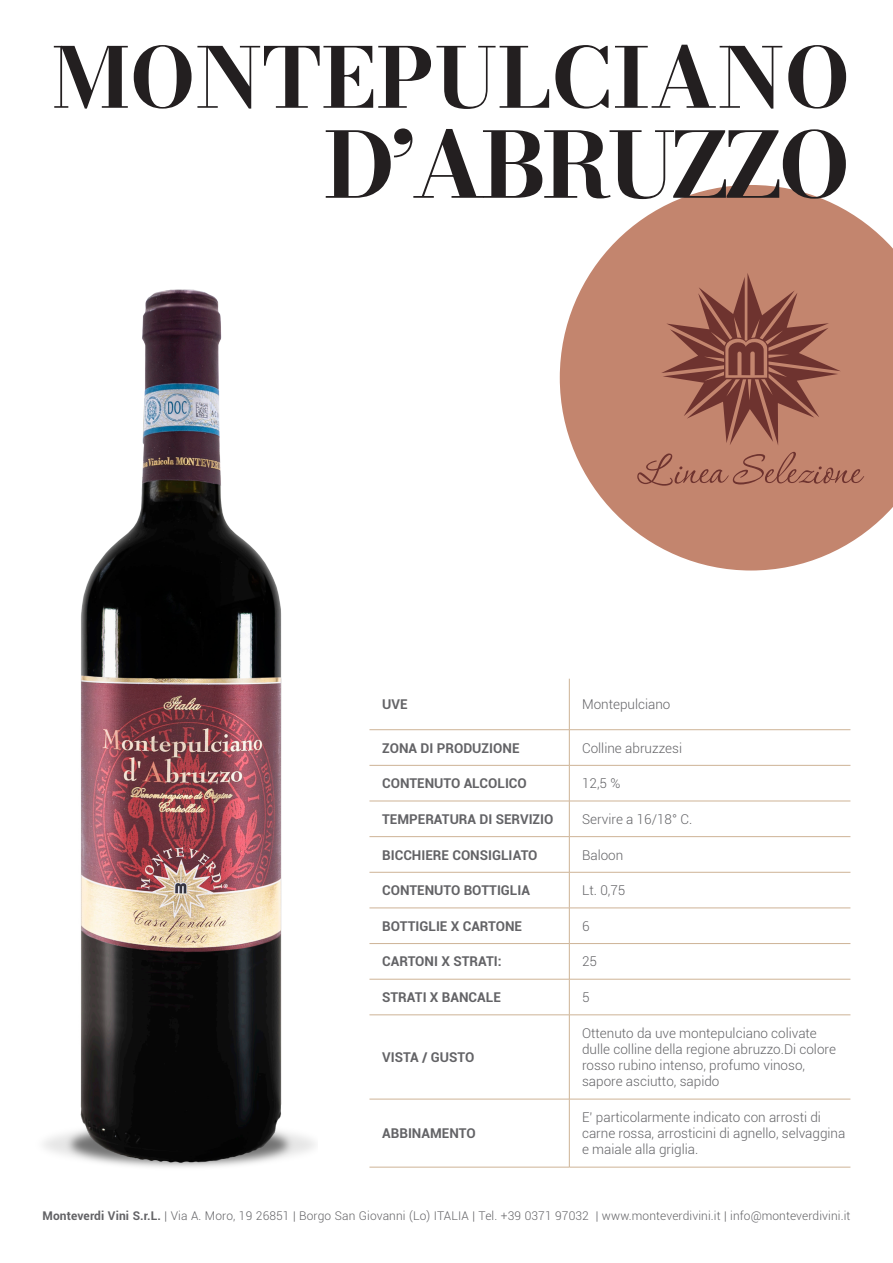
<style>
.page{position:relative;width:893px;height:1263px;background:#fff}
.page>*{position:absolute;margin:0;border:0;box-sizing:border-box;transform-origin:0 0}
.t1{font:700 90px "Bodoni Moda 11 pt";letter-spacing:-.05em;color:#231f20}
.t2{font:700 82.5px "Bodoni Moda 11 pt";color:#231f20}
.t3{font:52.5px "Corinthia";color:#6e332f}
.t4{font:300 13.5px/16.2px "Roboto";color:#636366}
.t5{font:700 13.5px "Roboto";color:#636366}
.t6{font:300 12px "Roboto";letter-spacing:.01em;color:#636366}
.s1{font-weight:700}
</style>
<div class="page">
<hr style="left:569px;top:679px;width:1px;height:50px;background:#ceb396">
<hr style="left:369px;top:729px;width:200px;height:1px;background:#ceb396">
<hr style="left:569px;top:729px;width:281px;height:1px;background:#ceb396">
<hr style="left:569px;top:730px;width:1px;height:35px;background:#ceb396">
<hr style="left:369px;top:765px;width:200px;height:1px;background:#ceb396">
<hr style="left:569px;top:765px;width:281px;height:1px;background:#ceb396">
<hr style="left:569px;top:765px;width:1px;height:36px;background:#ceb396">
<hr style="left:369px;top:801px;width:200px;height:1px;background:#ceb396">
<hr style="left:569px;top:801px;width:281px;height:1px;background:#ceb396">
<hr style="left:569px;top:801px;width:1px;height:35px;background:#ceb396">
<hr style="left:369px;top:836px;width:200px;height:1px;background:#ceb396">
<hr style="left:569px;top:836px;width:281px;height:1px;background:#ceb396">
<hr style="left:569px;top:837px;width:1px;height:35px;background:#ceb396">
<hr style="left:369px;top:872px;width:200px;height:1px;background:#ceb396">
<hr style="left:569px;top:872px;width:281px;height:1px;background:#ceb396">
<hr style="left:569px;top:872px;width:1px;height:36px;background:#ceb396">
<hr style="left:369px;top:908px;width:200px;height:1px;background:#ceb396">
<hr style="left:569px;top:908px;width:281px;height:1px;background:#ceb396">
<hr style="left:569px;top:908px;width:1px;height:35px;background:#ceb396">
<hr style="left:369px;top:943px;width:200px;height:1px;background:#ceb396">
<hr style="left:569px;top:943px;width:281px;height:1px;background:#ceb396">
<hr style="left:569px;top:944px;width:1px;height:35px;background:#ceb396">
<hr style="left:369px;top:979px;width:200px;height:1px;background:#ceb396">
<hr style="left:569px;top:979px;width:281px;height:1px;background:#ceb396">
<hr style="left:569px;top:979px;width:1px;height:36px;background:#ceb396">
<hr style="left:369px;top:1014px;width:200px;height:1px;background:#ceb396">
<hr style="left:569px;top:1014px;width:281px;height:1px;background:#ceb396">
<hr style="left:569px;top:1015px;width:1px;height:84px;background:#ceb396">
<hr style="left:369px;top:1099px;width:200px;height:1px;background:#ceb396">
<hr style="left:569px;top:1099px;width:281px;height:1px;background:#ceb396">
<hr style="left:569px;top:1099px;width:1px;height:68px;background:#ceb396">
<hr style="left:369px;top:1167px;width:200px;height:1px;background:#ceb396">
<hr style="left:569px;top:1167px;width:281px;height:1px;background:#ceb396">
<img style="left:44px;top:289px;width:271px;height:879px">
<svg style="left:560px;top:185px;width:333px;height:385px;fill:#c3856e"></svg>
<svg style="left:661px;top:273px;width:180px;height:172px;background:#a56857"></svg>
<p class="t2" style="left:52px;top:21px;width:800px">MONTEPULCIANO</p>
<p class="t1" style="left:324px;top:103px;width:528px">D’ABRUZZO</p>
<p class="t3" style="left:642px;top:438px;width:220px">Linea Selezione</p>
<p class="t5" style="left:382px;top:695px;width:27px">UVE</p>
<p class="t4" style="left:582px;top:696px;width:90px">Montepulciano</p>
<p class="t5" style="left:382px;top:738px;width:139px">ZONA DI PRODUZIONE</p>
<p class="t4" style="left:582px;top:739px;width:101px">Colline abruzzesi</p>
<p class="t5" style="left:382px;top:774px;width:146px">CONTENUTO ALCOLICO</p>
<p class="t4" style="left:582px;top:775px;width:40px">12,5 %</p>
<p class="t5" style="left:382px;top:809px;width:173px">TEMPERATURA DI SERVIZIO</p>
<p class="t4" style="left:582px;top:810px;width:112px">Servire a 16/18° C.</p>
<p class="t5" style="left:382px;top:845px;width:157px">BICCHIERE CONSIGLIATO</p>
<p class="t4" style="left:582px;top:846px;width:43px">Baloon</p>
<p class="t5" style="left:382px;top:881px;width:149px">CONTENUTO BOTTIGLIA</p>
<p class="t4" style="left:582px;top:882px;width:45px">Lt. 0,75</p>
<p class="t5" style="left:382px;top:916px;width:141px">BOTTIGLIE X CARTONE</p>
<p class="t4" style="left:582px;top:917px;width:9px">6</p>
<p class="t5" style="left:382px;top:952px;width:121px">CARTONI X STRATI:</p>
<p class="t4" style="left:582px;top:953px;width:16px">25</p>
<p class="t5" style="left:382px;top:988px;width:120px">STRATI X BANCALE</p>
<p class="t4" style="left:582px;top:989px;width:9px">5</p>
<p class="t5" style="left:382px;top:1048px;width:94px">VISTA / GUSTO</p>
<p class="t5" style="left:382px;top:1124px;width:95px">ABBINAMENTO</p>
<p class="t4" style="left:582px;top:1024px;width:255px">Ottenuto da uve montepulciano colivate dulle colline della regione abruzzo.Di colore rosso rubino intenso, profumo vinoso, sapore asciutto, sapido</p>
<p class="t4" style="left:582px;top:1108px;width:265px">E’ particolarmente indicato con arrosti di carne rossa, arrosticini di agnello, selvaggina e maiale alla griglia.</p>
<p class="t6" style="left:43px;top:1208px;width:809px"><span class="s1">Monteverdi Vini S.r.L.</span> | Via A. Moro, 19 26851 | Borgo San Giovanni (Lo) ITALIA | Tel. +39 0371 97032 | www.monteverdivini.it | info@monteverdivini.it</p>
</div>
